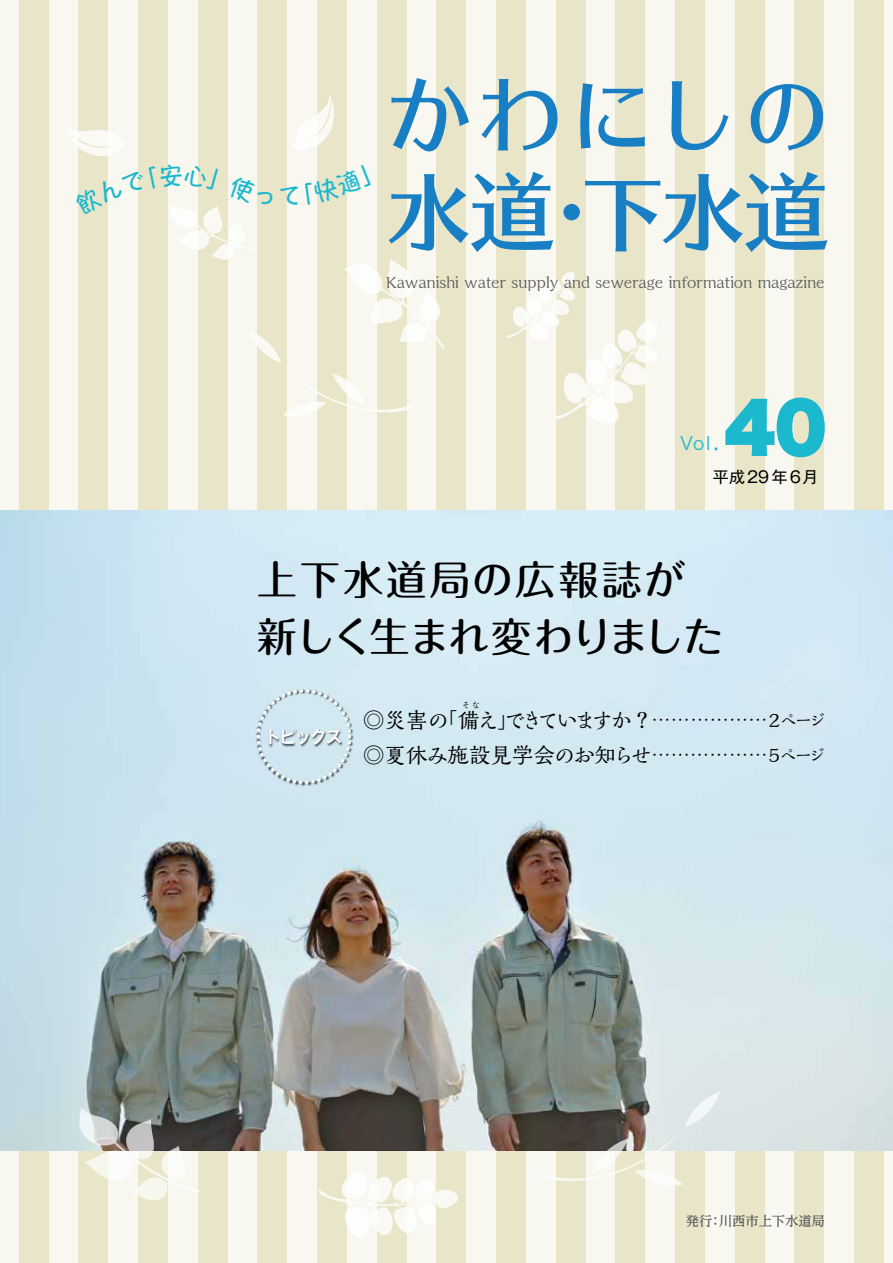
<style>
.page{position:relative;width:893px;height:1263px;background:#f8f7f0}
.page>*{position:absolute;margin:0;border:0;box-sizing:border-box;transform-origin:0 0}
.t1{font:85.05px "UD Typos 512 Std";letter-spacing:-.005em;color:#187fc4}
.t2{font:66.9px "Hira Kaku Std N W9";color:#1bb8ce;scale:.95 1}
.t3{font:500 40.35px/57px "Maru Fo Pro";letter-spacing:.045em;color:#000}
.t4{font:500 21.3px/34.5px "Kaimin So Std";letter-spacing:-.045em;color:#000}
.t5{font:19.2px "Midashi Go Pr 6 MB31";letter-spacing:-.19em;color:#fff}
.t6{font:18px "Hira Kaku Pro W3";color:#1bb8ce}
.t7{font:15.9px "Kaimin Tu Std";letter-spacing:-.015em;color:#595757}
.t8{font:15.9px "Gothic MB101 Pr 6 N";letter-spacing:.01em;color:#000}
.t9{font:500 13.35px "UD Reimin Pro";letter-spacing:-.005em;color:#595757}
.t10{font:500 8.55px "Kaimin So Std";color:#000}
.s1{font-family:"Hira Kaku Pro W6"}
.s2{font-family:"Koz Go Pr 6 N";font-weight:400}
.s3{font-size:19.2px}
.s4{font-size:15.9px}
</style>
<div class="page">
<div style="left:19px;top:0;width:30px;height:1263px;background:#e8e5c9"></div>
<div style="left:79px;top:0;width:29px;height:1263px;background:#e8e5c9"></div>
<div style="left:138px;top:0;width:30px;height:1263px;background:#e8e5c9"></div>
<div style="left:198px;top:0;width:30px;height:1263px;background:#e8e5c9"></div>
<div style="left:257px;top:0;width:30px;height:1263px;background:#e8e5c9"></div>
<div style="left:317px;top:0;width:30px;height:1263px;background:#e8e5c9"></div>
<div style="left:377px;top:0;width:30px;height:1263px;background:#e8e5c9"></div>
<div style="left:436px;top:0;width:30px;height:1263px;background:#e8e5c9"></div>
<div style="left:496px;top:0;width:30px;height:1263px;background:#e8e5c9"></div>
<div style="left:556px;top:0;width:29px;height:1263px;background:#e8e5c9"></div>
<div style="left:615px;top:0;width:30px;height:1263px;background:#e8e5c9"></div>
<div style="left:675px;top:0;width:30px;height:1263px;background:#e8e5c9"></div>
<div style="left:735px;top:0;width:29px;height:1263px;background:#e8e5c9"></div>
<div style="left:794px;top:0;width:30px;height:1263px;background:#e8e5c9"></div>
<div style="left:854px;top:0;width:30px;height:1263px;background:#e8e5c9"></div>
<img style="left:0;top:511px;width:892px;height:639px">
<svg style="left:541px;top:1091px;width:179px;height:94px"></svg>
<svg style="left:506px;top:272px;width:150px;height:151px"></svg>
<svg style="left:319px;top:1171px;width:139px;height:67px"></svg>
<svg style="left:79px;top:1107px;width:121px;height:93px"></svg>
<svg style="left:293px;top:94px;width:41px;height:56px"></svg>
<svg style="left:65px;top:123px;width:61px;height:33px"></svg>
<img style="left:255px;top:687px;width:100px;height:101px">
<div style="left:257px;top:689px;width:94px;height:95px;border:3px dashed #fff;border-radius:50%"></div>
<hr style="left:892px;top:0;width:1px;height:1263px;background:#f5f3e3">
<hr style="left:892px;top:0;width:1px;height:285px;background:#dddab5">
<svg style="left:78px;top:164px;width:366px;height:252px"></svg>
<h1 class="t1" style="left:386px;top:43px;width:445px">かわにしの</h1>
<h1 class="t1" style="left:386px;top:140px;width:444px">水道・下水道</h1>
<p class="t7" style="left:386px;top:271px;width:440px">Kawanishi water supply and sewerage information magazine</p>
<h2 class="t2" style="left:724px;top:391px;width:109px">40</h2>
<p class="t6" style="left:680px;top:427px;width:40px">Vol<span class="s1">.</span></p>
<p class="t8" style="left:713px;top:464px;width:107px">平成29 年６月</p>
<h3 class="t3" style="left:257px;top:546px;width:468px">上下水道局の広報誌が新しく生まれ変わりました</h3>
<p class="t5" style="left:262px;top:722px;width:83px">トピックス</p>
<p class="t10" style="left:462px;top:699px;width:20px">そ な</p>
<p class="t4" style="left:363px;top:702px;width:464px"><span class="s2">◎</span>災害の「備え」できていますか？<span class="s3">………………２</span><span class="s4">ページ</span><span class="s2">◎</span>夏休み施設見学会のお知らせ<span class="s3">………………５</span><span class="s4">ページ</span></p>
<p class="t9" style="left:686px;top:1210px;width:141px">発行：川西市上下水道局</p>
</div>
